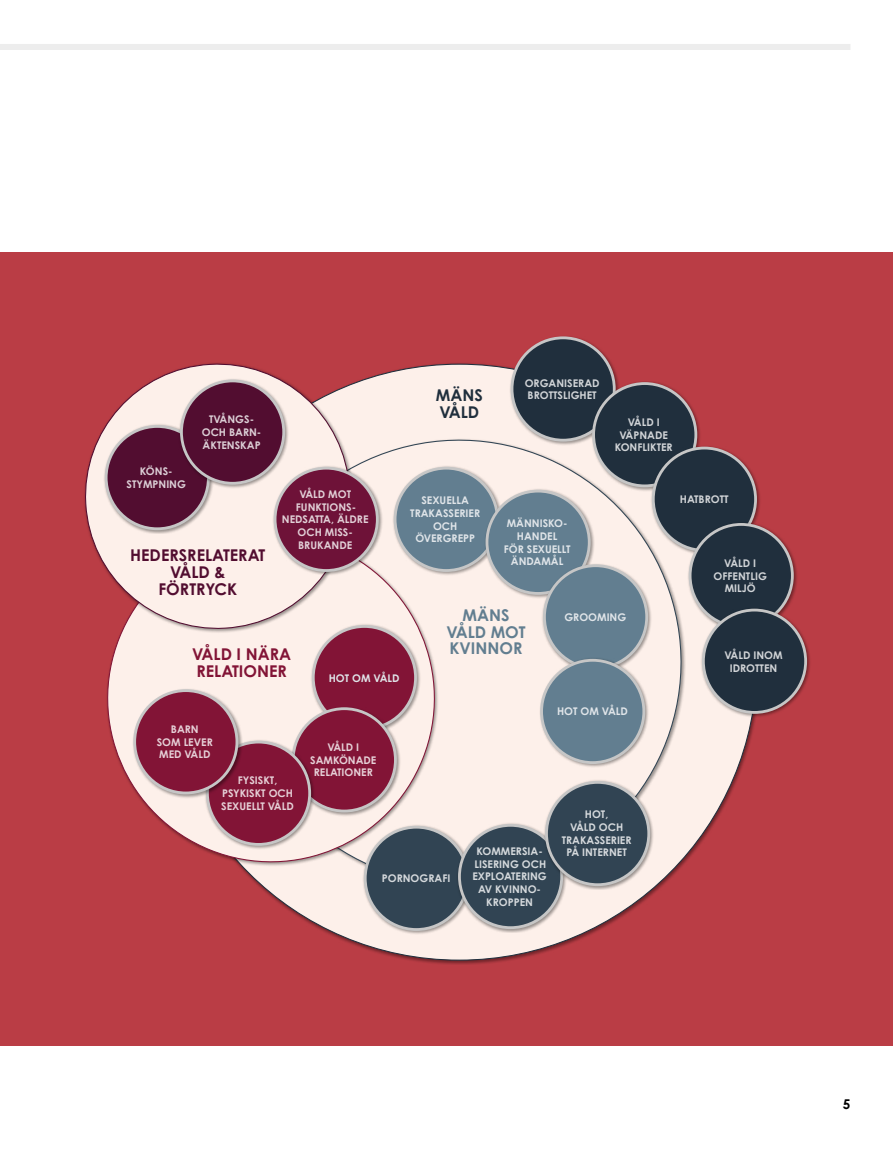
<style>
.page{position:relative;width:893px;height:1149px;background:#fff}
.page>*{position:absolute;margin:0;border:0;box-sizing:border-box;transform-origin:0 0}
.t1{font:700 16.2px/17px "Century Gothic Pro";color:#520d30;text-align:center}
.t2{font:700 16.2px/17px "Century Gothic Pro";color:#821436}
.t3{font:700 16.2px/17px "Century Gothic Pro";color:#627e90;text-align:center}
.t4{font:700 16.2px/17px "Century Gothic Pro";color:#202f3d}
.t5{font:700 13.5px "Century Gothic Pro";color:#000}
.t6{font:700 10.65px/12.8px "Century Gothic Pro";color:#d6dadd;text-align:center}
.t7{font:700 10.65px/12.8px "Century Gothic Pro";color:#e0e5e9;text-align:center}
.t8{font:700 10.65px/12.8px "Century Gothic Pro";color:#d2d5d8;text-align:center}
.t9{font:700 10.65px/12.8px "Century Gothic Pro";color:#e6d0d7;text-align:center}
.t10{font:700 10.65px/12.8px "Century Gothic Pro";color:#e2d0d7;text-align:center}
.t11{font:700 10.65px/12.8px "Century Gothic Pro";color:#dccfd6;text-align:center}
</style>
<div class="page">
<div style="left:0;top:252px;width:893px;height:793px;background:#ba3d45"></div>
<div style="left:159px;top:362px;width:603px;height:602px;background:#000;opacity:.4"></div>
<div style="left:161px;top:364px;width:596px;height:595px;background:#fdf0ea;border-radius:50%"></div>
<svg style="left:212px;top:415px;width:494px;height:494px"></svg>
<div style="left:392px;top:465px;width:111px;height:111px;background:#000;opacity:.4"></div>
<div style="left:395px;top:468px;width:102px;height:102px;background:#627e90;border-radius:50%"></div>
<div style="left:362px;top:824px;width:111px;height:110px;background:#000;opacity:.4"></div>
<div style="left:365px;top:826px;width:102px;height:103px;background:#314453;border-radius:50%"></div>
<div style="left:456px;top:822px;width:112px;height:110px;background:#000;opacity:.4"></div>
<div style="left:459px;top:825px;width:103px;height:102px;background:#314453;border-radius:50%"></div>
<div style="left:458px;top:823px;width:105px;height:105px;border:3px solid #c6c6c6;border-radius:50%"></div>
<div style="left:543px;top:779px;width:112px;height:111px;background:#000;opacity:.4"></div>
<div style="left:546px;top:782px;width:103px;height:102px;background:#314453;border-radius:50%"></div>
<div style="left:545px;top:780px;width:105px;height:105px;border:3px solid #c6c6c6;border-radius:50%"></div>
<div style="left:509px;top:335px;width:111px;height:110px;background:#000;opacity:.4"></div>
<div style="left:512px;top:338px;width:102px;height:102px;background:#202f3d;border-radius:50%"></div>
<div style="left:511px;top:336px;width:105px;height:105px;border:3px solid #c6c6c6;border-radius:50%"></div>
<div style="left:590px;top:380px;width:112px;height:111px;background:#000;opacity:.4"></div>
<div style="left:594px;top:383px;width:102px;height:103px;background:#202f3d;border-radius:50%"></div>
<div style="left:592px;top:382px;width:105px;height:105px;border:3px solid #c6c6c6;border-radius:50%"></div>
<div style="left:650px;top:445px;width:111px;height:110px;background:#000;opacity:.4"></div>
<div style="left:653px;top:448px;width:103px;height:102px;background:#202f3d;border-radius:50%"></div>
<div style="left:652px;top:446px;width:105px;height:105px;border:3px solid #c6c6c6;border-radius:50%"></div>
<div style="left:687px;top:521px;width:111px;height:111px;background:#000;opacity:.4"></div>
<div style="left:690px;top:524px;width:102px;height:102px;background:#202f3d;border-radius:50%"></div>
<div style="left:689px;top:523px;width:105px;height:105px;border:3px solid #c6c6c6;border-radius:50%"></div>
<div style="left:700px;top:607px;width:111px;height:110px;background:#000;opacity:.4"></div>
<div style="left:703px;top:610px;width:103px;height:102px;background:#202f3d;border-radius:50%"></div>
<div style="left:702px;top:608px;width:105px;height:105px;border:3px solid #c6c6c6;border-radius:50%"></div>
<div style="left:484px;top:488px;width:111px;height:110px;background:#000;opacity:.4"></div>
<div style="left:487px;top:491px;width:102px;height:102px;background:#627e90;border-radius:50%"></div>
<div style="left:486px;top:489px;width:105px;height:105px;border:3px solid #c6c6c6;border-radius:50%"></div>
<div style="left:541px;top:562px;width:111px;height:111px;background:#000;opacity:.4"></div>
<div style="left:544px;top:565px;width:103px;height:102px;background:#627e90;border-radius:50%"></div>
<div style="left:543px;top:564px;width:105px;height:105px;border:3px solid #c6c6c6;border-radius:50%"></div>
<div style="left:538px;top:657px;width:112px;height:111px;background:#000;opacity:.4"></div>
<div style="left:542px;top:660px;width:102px;height:102px;background:#627e90;border-radius:50%"></div>
<div style="left:540px;top:658px;width:105px;height:105px;border:3px solid #c6c6c6;border-radius:50%"></div>
<svg style="left:107px;top:511px;width:350px;height:372px"></svg>
<div style="left:310px;top:623px;width:111px;height:111px;background:#000;opacity:.4"></div>
<div style="left:313px;top:626px;width:103px;height:102px;background:#821436;border-radius:50%"></div>
<div style="left:312px;top:625px;width:105px;height:105px;border:3px solid #c6c6c6;border-radius:50%"></div>
<div style="left:290px;top:705px;width:111px;height:111px;background:#000;opacity:.4"></div>
<div style="left:293px;top:708px;width:102px;height:102px;background:#821436;border-radius:50%"></div>
<div style="left:292px;top:707px;width:105px;height:105px;border:3px solid #c6c6c6;border-radius:50%"></div>
<div style="left:204px;top:739px;width:111px;height:110px;background:#000;opacity:.4"></div>
<div style="left:207px;top:741px;width:103px;height:103px;background:#821436;border-radius:50%"></div>
<div style="left:206px;top:740px;width:105px;height:105px;border:3px solid #c6c6c6;border-radius:50%"></div>
<div style="left:132px;top:687px;width:111px;height:111px;background:#000;opacity:.4"></div>
<div style="left:135px;top:690px;width:102px;height:102px;background:#821436;border-radius:50%"></div>
<div style="left:133px;top:689px;width:105px;height:105px;border:3px solid #c6c6c6;border-radius:50%"></div>
<svg style="left:84px;top:362px;width:269px;height:270px"></svg>
<div style="left:103px;top:423px;width:111px;height:111px;background:#000;opacity:.4"></div>
<div style="left:106px;top:426px;width:102px;height:102px;background:#520d30;border-radius:50%"></div>
<div style="left:105px;top:425px;width:105px;height:105px;border:3px solid #c6c6c6;border-radius:50%"></div>
<div style="left:178px;top:378px;width:112px;height:110px;background:#000;opacity:.4"></div>
<div style="left:181px;top:381px;width:103px;height:102px;background:#520d30;border-radius:50%"></div>
<div style="left:180px;top:379px;width:105px;height:105px;border:3px solid #c6c6c6;border-radius:50%"></div>
<div style="left:272px;top:465px;width:111px;height:111px;background:#000;opacity:.4"></div>
<div style="left:275px;top:468px;width:102px;height:102px;background:#6e1238;border-radius:50%"></div>
<div style="left:274px;top:466px;width:105px;height:105px;border:3px solid #c6c6c6;border-radius:50%"></div>
<div style="left:0;top:44px;width:850px;height:6px;background:#ededed"></div>
<p class="t11" style="left:127px;top:464px;width:61px">KÖNS-<br>STYMPNING</p>
<p class="t11" style="left:202px;top:412px;width:61px">TVÅNGS-<br>OCH BARN-<br>ÄKTENSKAP</p>
<h1 class="t1" style="left:130px;top:546px;width:137px">HEDERSRELATERAT<br>VÅLD &amp;<br>FÖRTRYCK</h1>
<p class="t10" style="left:282px;top:487px;width:88px">VÅLD MOT<br>FUNKTIONS-<br>NEDSATTA, ÄLDRE<br>OCH MISS-<br>BRUKANDE</p>
<h1 class="t2" style="left:192px;top:645px;width:100px">VÅLD I NÄRA<br>RELATIONER</h1>
<p class="t7" style="left:329px;top:670px;width:72px">HOT OM VÅLD</p>
<h1 class="t4" style="left:436px;top:386px;width:49px">MÄNS<br>VÅLD</h1>
<p class="t8" style="left:525px;top:376px;width:76px;text-align:left">ORGANISERAD<br>BROTTSLIGHET</p>
<p class="t8" style="left:615px;top:415px;width:60px">VÅLD I<br>VÄPNADE<br>KONFLIKTER</p>
<p class="t7" style="left:410px;top:493px;width:72px">SEXUELLA<br>TRAKASSERIER<br>OCH<br>ÖVERGREPP</p>
<p class="t7" style="left:504px;top:516px;width:68px">MÄNNISKO-<br>HANDEL<br>FÖR SEXUELLT<br>ÄNDAMÅL</p>
<h1 class="t3" style="left:446px;top:605px;width:81px">MÄNS<br>VÅLD MOT<br>KVINNOR</h1>
<p class="t7" style="left:564px;top:610px;width:63px">GROOMING</p>
<p class="t8" style="left:680px;top:492px;width:50px">HATBROTT</p>
<p class="t8" style="left:714px;top:556px;width:55px">VÅLD I<br>OFFENTLIG<br>MILJÖ</p>
<p class="t8" style="left:724px;top:648px;width:60px">VÅLD INOM<br>IDROTTEN</p>
<p class="t9" style="left:157px;top:722px;width:58px">BARN<br>SOM LEVER<br>MED VÅLD</p>
<p class="t9" style="left:221px;top:773px;width:74px">FYSISKT,<br>PSYKISKT OCH<br>SEXUELLT VÅLD</p>
<p class="t9" style="left:310px;top:740px;width:68px">VÅLD I<br>SAMKÖNADE<br>RELATIONER</p>
<p class="t6" style="left:382px;top:871px;width:70px">PORNOGRAFI</p>
<p class="t7" style="left:557px;top:704px;width:72px">HOT OM VÅLD</p>
<p class="t6" style="left:472px;top:844px;width:76px">KOMMERSIA-<br>LISERING OCH<br>EXPLOATERING<br>AV KVINNO-<br>KROPPEN</p>
<p class="t6" style="left:562px;top:807px;width:71px">HOT,<br>VÅLD OCH<br>TRAKASSERIER<br>PÅ INTERNET</p>
<p class="t5" style="left:843px;top:1095px;width:9px">5</p>
</div>
